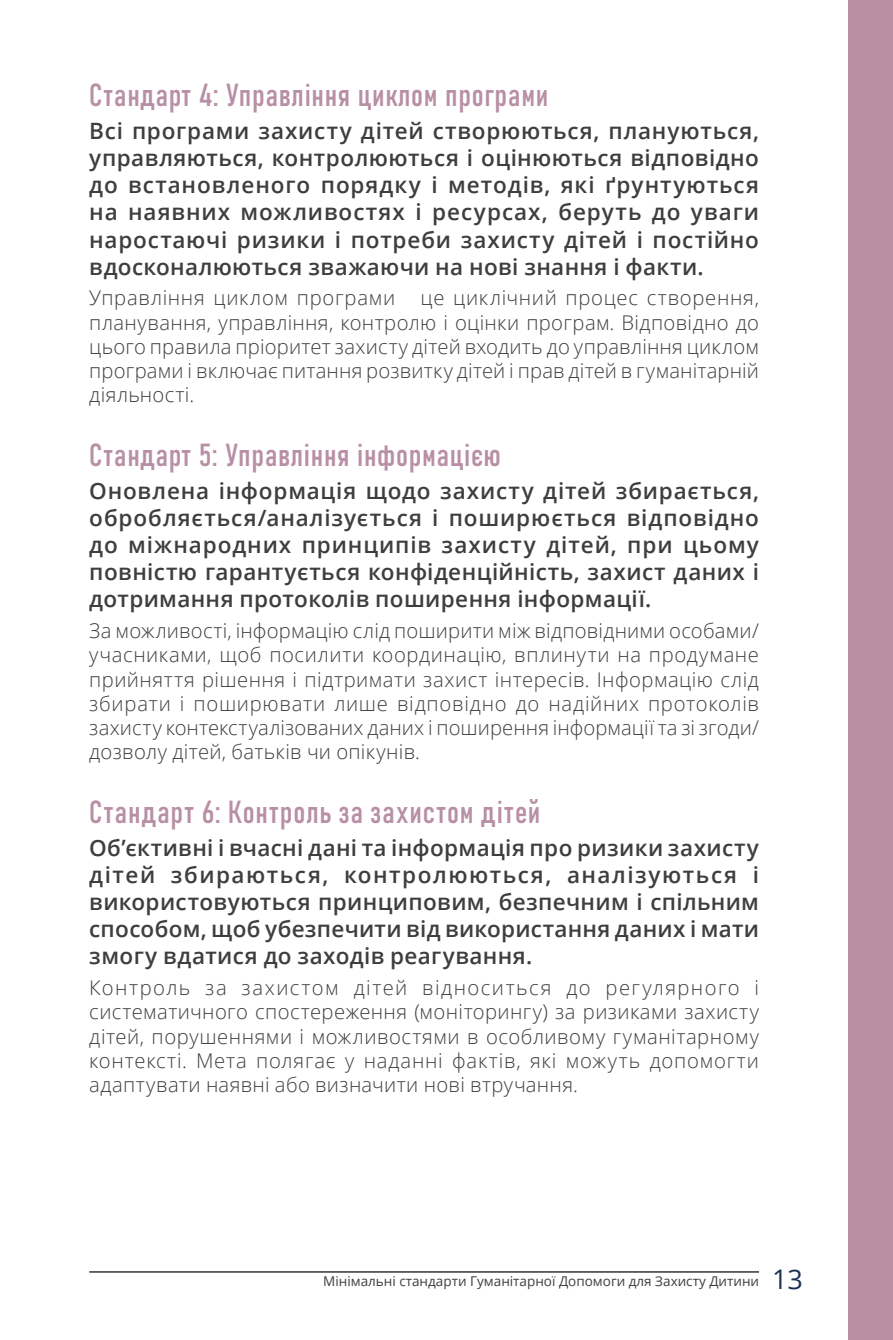
<style>
.page{position:relative;width:893px;height:1340px;background:#fff}
.page>*{position:absolute;margin:0;border:0;box-sizing:border-box;transform-origin:0 0}
.Sous_titre_1{font:31.5px "Bahnschrift";letter-spacing:.02em;color:#b88fa4}
.Sous_titre_2{font:600 22.5px/27px "Open Sans";letter-spacing:.015em;color:#3e3e3f;text-align:justify}
.paragraphe_normas{font:300 20.25px/24.3px "Open Sans";letter-spacing:.015em;color:#3e3e3f;text-align:justify}
.Texte_courant{font:300 20.25px/24.3px "Open Sans";letter-spacing:.02em;color:#3e3e3f;text-align:justify}
.paragraphe_normas-2{font:300 20.25px "Open Sans";letter-spacing:.035em;color:#3e3e3f}
.t1{font:13.5px "Open Sans";color:#3e3e3f}
.s1{font-size:27px;color:#1c3156}
</style>
<div class="page">
<div style="left:848px;top:0;width:45px;height:1339px;background:#b88fa4"></div>
<hr style="left:89px;top:1271px;width:670px;height:1px;background:#3e3e3f">
<p class="Sous_titre_1" style="left:89px;top:71px;width:461px">Стандарт 4: Управління циклом програми</p>
<p class="Sous_titre_2" style="left:89px;top:117px;width:671px">Всі програми захисту дітей створюються, плануються, управляються, контролюються і оцінюються відповідно до встановленого порядку і методів, які ґрунтуються на наявних можливостях і ресурсах, беруть до уваги наростаючі ризики і потреби захисту дітей і постійно вдосконалюються зважаючи на нові знання і факти.</p>
<p class="paragraphe_normas-2" style="left:89px;top:284px;width:307px">Управління циклом програми</p>
<p class="paragraphe_normas" style="left:89px;top:285px;width:671px;text-indent:331px">це циклічний процес створення, планування, управління, контролю і оцінки програм. Відповідно до цього правила пріоритет захисту дітей входить до управління циклом програми і включає питання розвитку дітей і прав дітей в гуманітарній діяльності.</p>
<p class="Sous_titre_1" style="left:89px;top:431px;width:413px">Стандарт 5: Управління інформацією</p>
<p class="Sous_titre_2" style="left:89px;top:477px;width:671px">Оновлена інформація щодо захисту дітей збирається, обробляється/аналізується і поширюється відповідно до міжнародних принципів захисту дітей, при цьому повністю гарантується конфіденційність, захист даних і дотримання протоколів поширення інформації.</p>
<p class="paragraphe_normas" style="left:89px;top:618px;width:671px">За можливості, інформацію слід поширити між відповідними особами/ учасниками, щоб посилити координацію, вплинути на продумане прийняття рішення і підтримати захист інтересів. Інформацію слід збирати і поширювати лише відповідно до надійних протоколів захисту контекстуалізованих даних і поширення інформації та зі згоди/ дозволу дітей, батьків чи опікунів.</p>
<p class="Sous_titre_1" style="left:89px;top:787px;width:453px">Стандарт 6: Контроль за захистом дітей</p>
<p class="Sous_titre_2" style="left:89px;top:834px;width:671px">Об’єктивні і вчасні дані та інформація про ризики захисту дітей збираються, контролюються, аналізуються і використовуються принциповим, безпечним і спільним способом, щоб убезпечити від використання даних і мати змогу вдатися до заходів реагування.</p>
<p class="Texte_courant" style="left:89px;top:974px;width:671px">Контроль за захистом дітей відноситься до регулярного і систематичного спостереження (моніторингу) за ризиками захисту дітей, порушеннями і можливостями в особливому гуманітарному контексті. Мета полягає у наданні фактів, які можуть допомогти адаптувати наявні або визначити нові втручання.</p>
<p class="t1" style="left:323px;top:1271px;width:481px">Мінімальні стандарти Гуманітарної Допомоги для Захисту Дитини <span class="s1">13</span></p>
</div>
